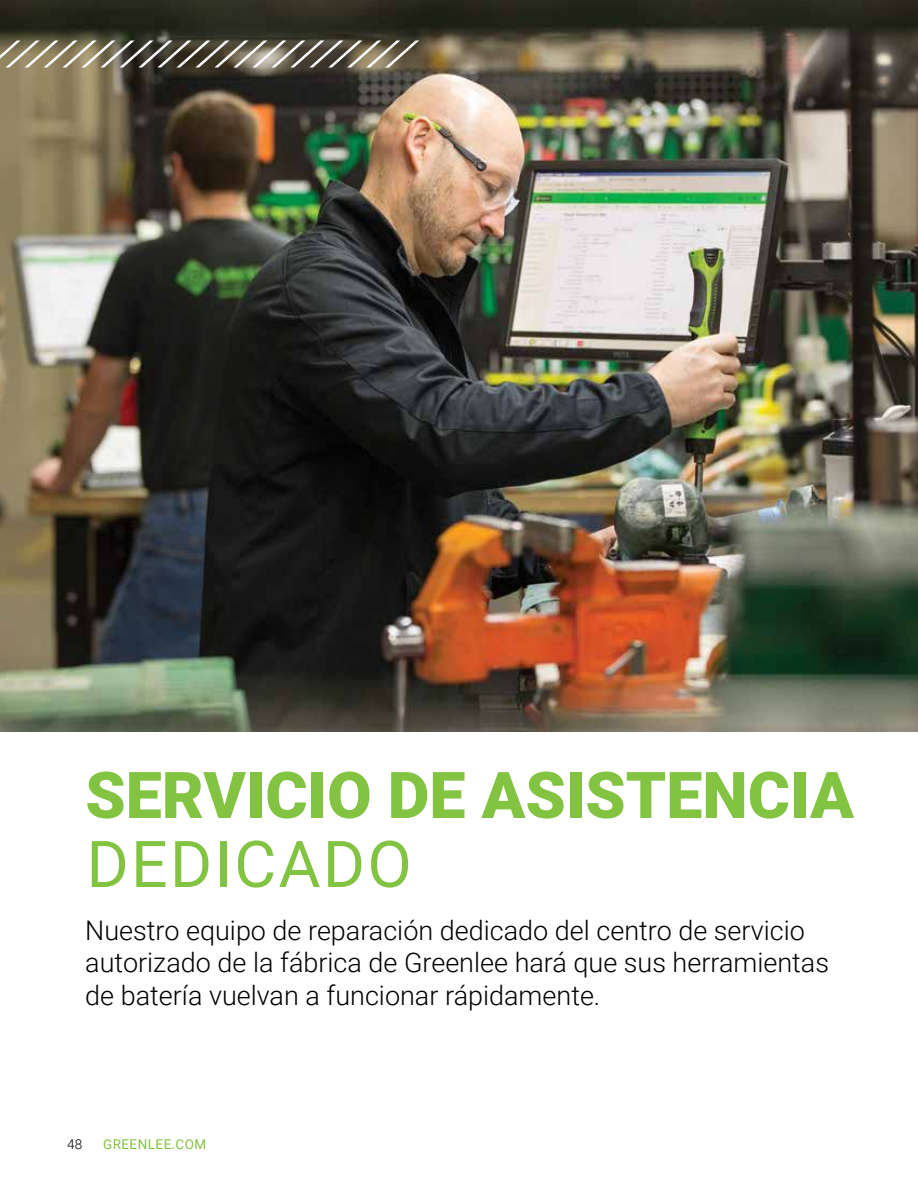
<style>
.page{position:relative;width:918px;height:1188px;background:#fff}
.page>*{position:absolute;margin:0;border:0;box-sizing:border-box;transform-origin:0 0}
.t1{font:900 64.5px "Roboto";color:#82c341}
.t2{font:64.5px "Roboto";letter-spacing:.035em;color:#82c341}
.t3{font:300 27px/32.4px "Roboto";color:#000}
.t4{font:13.5px "Roboto";letter-spacing:.035em;color:#82c341}
.t5{font:300 13.5px "Roboto";color:#000}
</style>
<div class="page">
<img style="left:0;top:0;width:918px;height:731px">
<svg style="left:0;top:40px;width:419px;height:28px;background:#817a69"></svg>
<h1 class="t1" style="left:85px;top:750px;width:770px">SERVICIO DE ASISTENCIA</h1>
<h1 class="t2" style="left:86px;top:819px;width:327px">DEDICADO</h1>
<p class="t3" style="left:85px;top:913px;width:745px">Nuestro equipo de reparación dedicado del centro de servicio autorizado de la fábrica de Greenlee hará que sus herramientas de batería vuelvan a funcionar rápidamente.</p>
<p class="t5" style="left:67px;top:1134px;width:17px">48</p>
<p class="t4" style="left:103px;top:1134px;width:105px">GREENLEE.COM</p>
</div>
